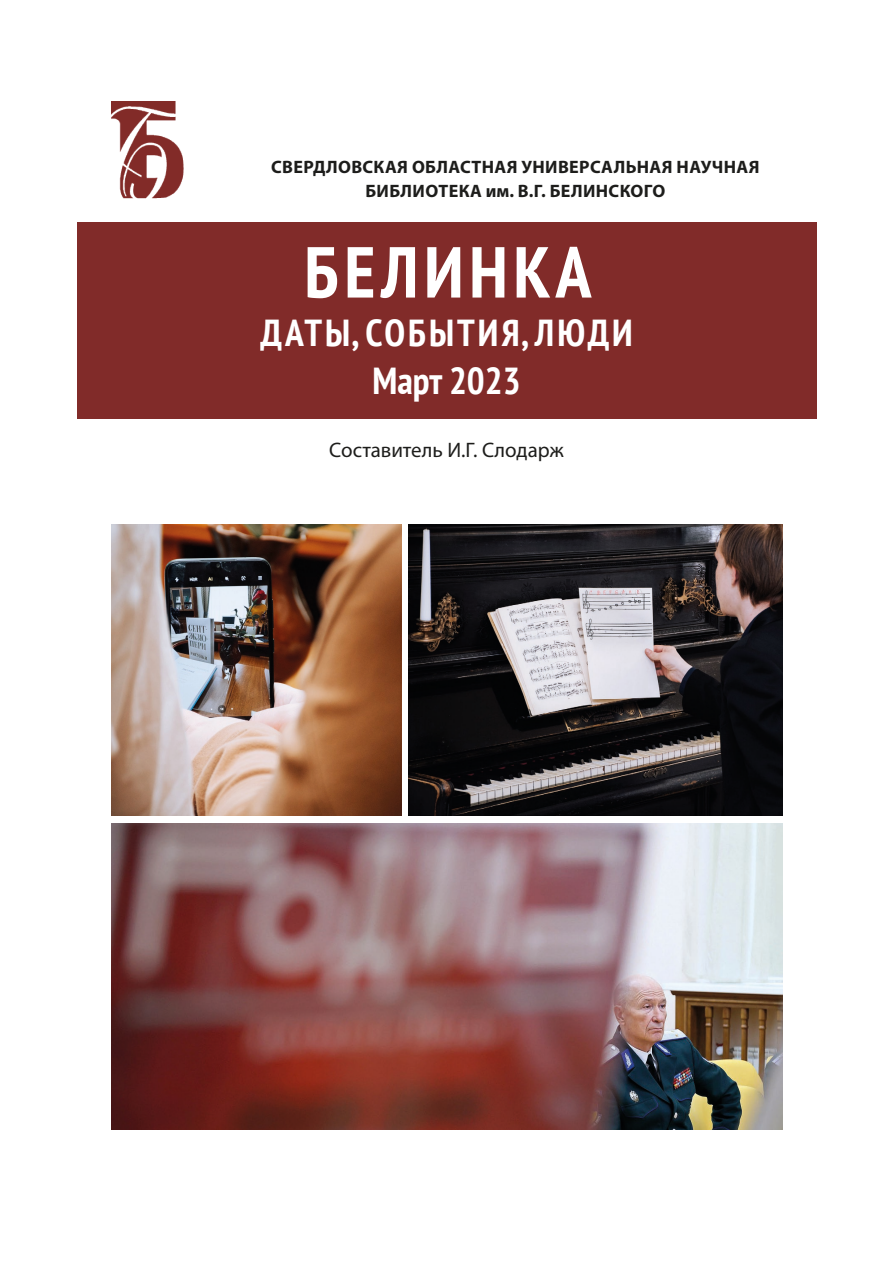
<style>
.page{position:relative;width:893px;height:1263px;background:#fff}
.page>*{position:absolute;margin:0;border:0;box-sizing:border-box;transform-origin:0 0}
.подгаз{font:700 condensed 72px "PT Sans";letter-spacing:.08em;color:#fff}
.подгаз-2{font:700 condensed 37.5px "PT Sans";letter-spacing:.075em;color:#fff}
.подгаз-3{font:700 condensed 37.5px "PT Sans";color:#fff}
.подгаз-4{font:21px "Myriad Pro";color:#1d1d1b}
.подгаз-5{font:700 18px/24px "Myriad Pro";letter-spacing:.02em;color:#1d1d1b;text-align:center}
</style>
<div class="page">
<img style="left:111px;top:824px;width:671px;height:305px">
<div style="left:77px;top:222px;width:739px;height:197px;background:#812b29"></div>
<img style="left:112px;top:101px;width:72px;height:98px">
<img style="left:409px;top:524px;width:373px;height:292px">
<img style="left:111px;top:524px;width:290px;height:292px">
<p class="подгаз-5" style="left:271px;top:155px;width:490px">СВЕРДЛОВСКАЯ ОБЛАСТНАЯ УНИВЕРСАЛЬНАЯ НАУЧНАЯ<br>БИБЛИОТЕКА им. В.Г. БЕЛИНСКОГО</p>
<p class="подгаз" style="left:304px;top:224px;width:289px">БЕЛИНКА</p>
<p class="подгаз-2" style="left:260px;top:307px;width:374px">ДАТЫ, СОБЫТИЯ, ЛЮДИ</p>
<p class="подгаз-3" style="left:372px;top:355px;width:150px">Март 2023</p>
<p class="подгаз-4" style="left:329px;top:436px;width:236px">Составитель И.Г. Слодарж</p>
</div>
